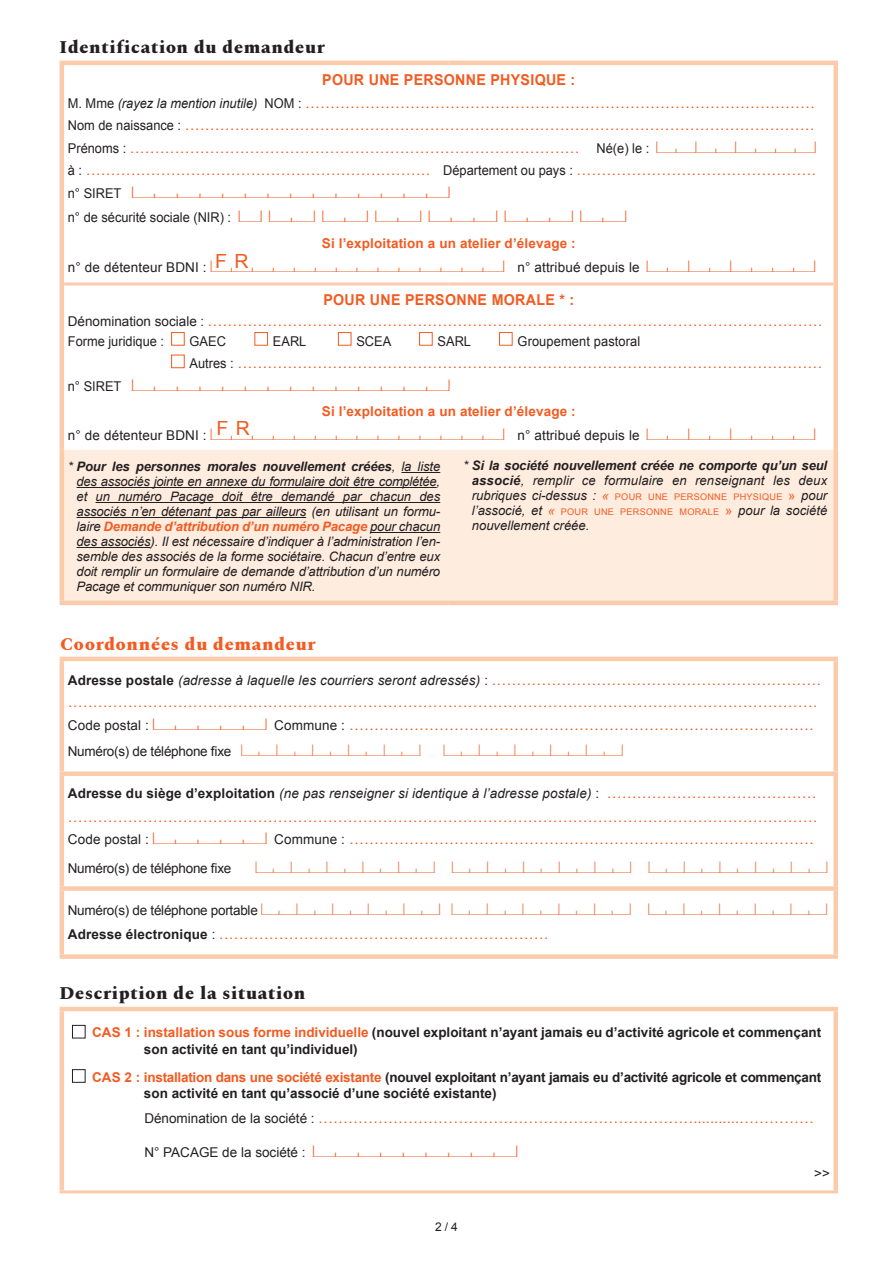
<style>
.page{position:relative;width:893px;height:1263px;background:#fff}
.page>*{position:absolute;margin:0;border:0;box-sizing:border-box;transform-origin:0 0}
.t1{font:19.5px "Arial";color:#f25b21}
.t2{font:800 18px "Spectral";letter-spacing:.04em;color:#231f20}
.t3{font:800 18px "Spectral";letter-spacing:.04em;color:#f25b21}
.t4{font:15px/22.5px "Arial";color:#f25b21}
.t5{font:15px "Casesaremplir";color:#f25b21;scale:1.57 1}
.t6{font:15px "Casesaremplir";color:#f25b21;scale:2 1}
.t7{font:700 13.5px/26.5px "Arial";letter-spacing:.01em;color:#f25b21}
.t8{font:italic 13.5px "Arial";letter-spacing:.01em;color:#231f20}
.t9{font:700 13.5px/16.5px "Arial";letter-spacing:-.02em;color:#231f20}
.t10{font:700 13.5px/16.5px "Arial";color:#231f20}
.t11{font:13.5px "Arial";color:#231f20}
.t12{font:13.5px "Arial";letter-spacing:-.02em;color:#231f20}
.t13{font:13.5px "Arial";color:#231f20;scale:.95 1}
.t14{font:italic 13.05px/15px "Arial";letter-spacing:-.005em;color:#231f20;text-align:justify}
.t15{font:12px "Arial";color:#231f20}
.s1{font-weight:700}
.s2{font-size:13.5px;color:#231f20}
.s3{font-style:italic;font-size:13.5px;color:#231f20}
.s4{font-family:"Casesaremplir"}
.s5{font-family:"Arial";font-size:13.5px;color:#231f20}
.s6{font-weight:400;color:#231f20}
.s7{font-family:"Casesaremplir";font-weight:400;font-size:15px}
.s8{font-family:"Casesaremplir";font-size:15px;color:#f25b21}
.s9{font-weight:700;color:#f25b21}
.s10{color:#f25b21}
.s11{font-style:normal;font-size:9.15px;color:#f25b21}
.s12{font-style:normal;color:#f25b21}
.s13{font-weight:700;font-style:normal}
.s14{font-style:normal}
.s15{font-style:normal;font-size:15px;color:#f25b21}
.s16{font-weight:700;font-size:13.5px;color:#231f20}
</style>
<div class="page">
<hr style="left:60px;top:657px;width:778px;height:4px;background:#fccbac">
<hr style="left:60px;top:661px;width:4px;height:110px;background:#fccbac">
<div style="left:833px;top:661px;width:5px;height:110px;background:#fccbac"></div>
<div style="left:60px;top:771px;width:778px;height:5px;background:#fccbac"></div>
<hr style="left:60px;top:776px;width:4px;height:110px;background:#fccbac">
<div style="left:833px;top:776px;width:5px;height:110px;background:#fccbac"></div>
<div style="left:60px;top:886px;width:778px;height:5px;background:#fccbac"></div>
<hr style="left:60px;top:891px;width:4px;height:63px;background:#fccbac">
<div style="left:833px;top:891px;width:5px;height:63px;background:#fccbac"></div>
<div style="left:60px;top:954px;width:778px;height:5px;background:#fccbac"></div>
<div style="left:64px;top:450px;width:769px;height:151px;background:#feecdf"></div>
<hr style="left:60px;top:61px;width:389px;height:4px;background:#fccbac">
<hr style="left:60px;top:65px;width:4px;height:219px;background:#fccbac">
<hr style="left:449px;top:61px;width:389px;height:4px;background:#fccbac">
<div style="left:833px;top:65px;width:5px;height:219px;background:#fccbac"></div>
<hr style="left:60px;top:284px;width:4px;height:166px;background:#fccbac">
<div style="left:833px;top:284px;width:5px;height:166px;background:#fccbac"></div>
<hr style="left:60px;top:450px;width:4px;height:151px;background:#fccbac">
<div style="left:833px;top:450px;width:5px;height:151px;background:#fccbac"></div>
<hr style="left:60px;top:601px;width:389px;height:4px;background:#fccbac">
<hr style="left:449px;top:601px;width:389px;height:4px;background:#fccbac">
<hr style="left:64px;top:282px;width:385px;height:3px;background:#fccbac">
<hr style="left:449px;top:282px;width:384px;height:3px;background:#fccbac">
<div style="left:171px;top:332px;width:14px;height:14px;background:#fff;border:1px solid #f25b21"></div>
<div style="left:254px;top:332px;width:14px;height:14px;background:#fff;border:1px solid #f25b21"></div>
<div style="left:338px;top:332px;width:13px;height:14px;background:#fff;border:1px solid #f25b21"></div>
<div style="left:419px;top:332px;width:14px;height:14px;background:#fff;border:1px solid #f25b21"></div>
<div style="left:499px;top:332px;width:14px;height:14px;background:#fff;border:1px solid #f25b21"></div>
<div style="left:171px;top:355px;width:14px;height:13px;background:#fff;border:1px solid #f25b21"></div>
<hr style="left:401px;top:472px;width:39px;height:1px;background:#231f20">
<hr style="left:77px;top:487px;width:360px;height:1px;background:#231f20">
<hr style="left:96px;top:502px;width:344px;height:1px;background:#231f20">
<hr style="left:77px;top:517px;width:229px;height:1px;background:#231f20">
<hr style="left:370px;top:532px;width:70px;height:1px;background:#231f20">
<hr style="left:77px;top:547px;width:74px;height:1px;background:#231f20">
<hr style="left:60px;top:1007px;width:778px;height:4px;background:#fccbac">
<hr style="left:60px;top:1011px;width:4px;height:179px;background:#fccbac">
<div style="left:833px;top:1011px;width:5px;height:179px;background:#fccbac"></div>
<hr style="left:60px;top:1190px;width:778px;height:3px;background:#fccbac">
<div style="left:72px;top:1025px;width:14px;height:13px;border:1px solid #231f20"></div>
<div style="left:72px;top:1069px;width:14px;height:14px;border:1px solid #231f20"></div>
<p class="t2" style="left:60px;top:34px;width:267px">Identification du demandeur</p>
<p class="t4" style="left:68px;top:69px;width:750px;text-indent:254px"><span class="s1">Pour une personne physique :<br></span><span class="s2">M. Mme</span> <span class="s3">(rayez la mention inutile)</span> <span class="s2">Nom :</span> ………………………………………………………………………………………… <span class="s2">Nom de naissance :</span> ……………………………………………………………………………………………………………… <span class="s2">Prénoms :</span> ……………………………………………………………………………… <span class="s2">Né(e) le :</span> <span class="s4">ACBCBBBC </span><span class="s2">à :</span> …………………………………………………………… <span class="s2">Département ou pays :</span> …………………………………………</p>
<p class="t6" style="left:68px;top:184px;width:192px"><span class="s5">n° SIRET</span> ABBBBBBBBBBBBC</p>
<p class="t7" style="left:322px;top:204px;width:306px;text-indent:-254px"><span class="s6">n° de sécurité sociale (NIR) :</span> <span class="s7">F AE AE AE ABE ABE AE<br></span>Si l’exploitation a un atelier d’élevage :</p>
<p class="t11" style="left:68px;top:259px;width:749px">n° de détenteur BDNI : <span class="s8">ABBBBBBBBBBBBC</span> n° attribué depuis le <span class="s8">ACBCBBBC</span></p>
<p class="t4" style="left:68px;top:289px;width:756px;line-height:21px;text-align:center"><span class="s1">Pour une personne morale * :<br></span><span class="s2">Dénomination sociale :</span> ……………………………………………………………………………………………………………</p>
<p class="t13" style="left:68px;top:332px;width:103px">Forme juridique :</p>
<p class="t13" style="left:190px;top:332px;width:40px">GAEC</p>
<p class="t13" style="left:273px;top:332px;width:37px">EARL</p>
<p class="t13" style="left:356px;top:332px;width:38px">SCEA</p>
<p class="t13" style="left:438px;top:332px;width:37px">SARL</p>
<p class="t13" style="left:518px;top:332px;width:131px">Groupement pastoral</p>
<p class="t4" style="left:190px;top:352px;width:634px"><span class="s2">Autres :</span> ………………………………………………………………………………………………………</p>
<p class="t6" style="left:68px;top:377px;width:192px"><span class="s5">n° SIRET</span> ABBBBBBBBBBBBC</p>
<p class="t7" style="left:68px;top:399px;width:749px;line-height:24px;text-indent:254px">Si l’exploitation a un atelier d’élevage :<br><span class="s6">n° de détenteur BDNI :</span> <span class="s7">ABBBBBBBBBBBBC</span> <span class="s6">n° attribué depuis le</span> <span class="s7">ACBCBBBC</span></p>
<p class="t14" style="left:77px;top:459px;width:365px;text-indent:-9px">* <span class="s1">Pour les personnes morales nouvellement créées</span>, la liste des associés jointe en annexe du formulaire doit être complétée, et un numéro Pacage doit être demandé par chacun des associés n’en détenant pas par ailleurs (en utilisant un formu&shy;laire <span class="s9">Demande d’attribution d’un numéro Pacage</span> pour chacun des associés). Il est nécessaire d’indiquer à l’administration l’en&shy;semble des associés de la forme sociétaire. Chacun d’entre eux doit remplir un formulaire de demande d’attribution d’un numéro Pacage et communiquer son numéro NIR.</p>
<p class="t14" style="left:472px;top:458px;width:357px;text-indent:-9px">* <span class="s1">Si la société nouvellement créée ne comporte qu’un seul associé</span>, remplir ce formulaire en renseignant les deux rubriques ci-dessus : <span class="s10">«</span> <span class="s11">POUR UNE PERSONNE PHYSIQUE</span> <span class="s12">»</span> pour l’associé, et <span class="s10">«</span> <span class="s11">POUR UNE PERSONNE MORALE</span> <span class="s12">»</span> pour la société nouvellement créée.</p>
<h1 class="t1" style="left:215px;top:248px;width:35px">F R</h1>
<h1 class="t1" style="left:216px;top:416px;width:35px">F R</h1>
<p class="t3" style="left:61px;top:631px;width:256px">Coordonnées du demandeur</p>
<p class="t8" style="left:68px;top:671px;width:755px"><span class="s13">Adresse postale</span> (adresse à laquelle les courriers seront adressés) <span class="s14">:</span> <span class="s15">…………………………………………………………</span></p>
<p class="t4" style="left:68px;top:691px;width:752px">……………………………………………………………………………………………………………………………………<br><span class="s2">Code postal :</span> <span class="s4">ABBBC</span> <span class="s2">Commune :</span> …………………………………………………………………………………</p>
<p class="t12" style="left:68px;top:743px;width:354px">Numéro(s) de téléphone fixe <span class="s8">ACBCBCBCBC</span></p>
<p class="t5" style="left:444px;top:742px;width:115px">ACBCBCBCBC</p>
<p class="t8" style="left:68px;top:784px;width:751px"><span class="s13">Adresse du siège d’exploitation</span> (ne pas renseigner si identique à l’adresse postale) <span class="s14">:</span> <span class="s15">……………………………………</span></p>
<p class="t4" style="left:68px;top:806px;width:751px">……………………………………………………………………………………………………………………………………<br><span class="s2">Code postal :</span> <span class="s4">ABBBC</span> <span class="s2">Commune :</span> …………………………………………………………………………………</p>
<p class="t12" style="left:68px;top:859px;width:165px">Numéro(s) de téléphone fixe</p>
<p class="t5" style="left:256px;top:859px;width:365px">ACBCBCBCBC ACBCBCBCBC ACBCBCBCBC</p>
<p class="t5" style="left:68px;top:901px;width:485px"><span class="s5">Numéro(s) de téléphone portable</span> ACBCBCBCBC ACBCBCBCBC ACBCBCBCBC</p>
<p class="t4" style="left:68px;top:923px;width:483px"><span class="s16">Adresse électronique</span> <span class="s2">:</span> …………………………………………………………</p>
<p class="t2" style="left:60px;top:980px;width:247px">Description de la situation</p>
<p class="t10" style="left:144px;top:1025px;width:679px;text-indent:-52px"><span class="s10">Cas 1 : installation sous forme individuelle</span> (nouvel exploitant n’ayant jamais eu d’activité agricole et commençant son activité en tant qu’individuel)</p>
<p class="t9" style="left:144px;top:1069px;width:679px;text-indent:-52px"><span class="s10">Cas 2 : installation dans une société existante</span> (nouvel exploitant n’ayant jamais eu d’activité agricole et commençant son activité en tant qu’associé d’une société existante)</p>
<p class="t4" style="left:144px;top:1107px;width:671px"><span class="s2">Dénomination de la société :</span> …………………………………………………………………...........……………</p>
<p class="t11" style="left:144px;top:1144px;width:29px">N° pacage</p>
<p class="t11" style="left:222px;top:1144px;width:297px">de la société : <span class="s8">ABBBBBBBC</span></p>
<p class="t11" style="left:814px;top:1165px;width:17px">&gt;&gt;</p>
<p class="t15" style="left:435px;top:1219px;width:24px">2 / 4</p>
</div>
